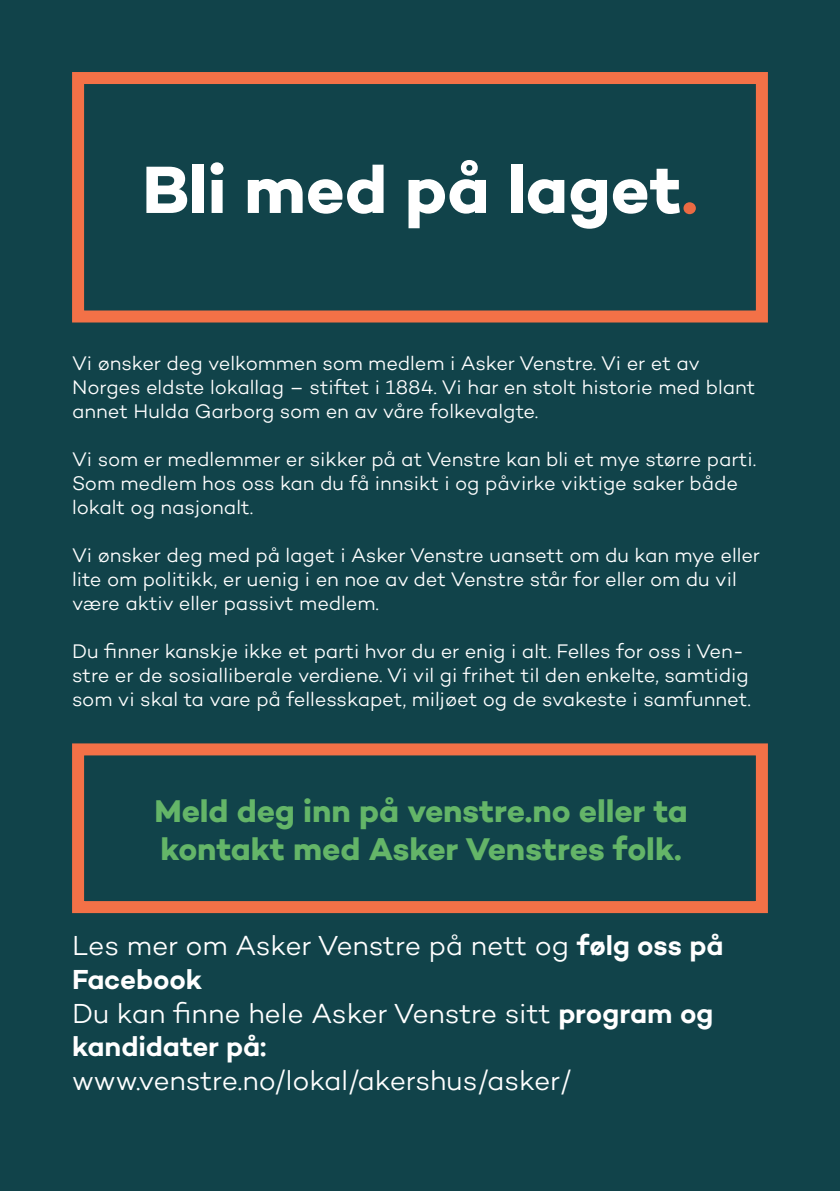
<style>
.page{position:relative;width:840px;height:1191px;background:#fff}
.page>*{position:absolute;margin:0;border:0;box-sizing:border-box;transform-origin:0 0}
.t1{font:700 68px "Campton";color:#fff}
.t2{font:700 32px "Campton";letter-spacing:-.005em;color:#64b568}
.t3{font:300 28px/33.6px "Campton";letter-spacing:-.005em;color:#fff}
.t4{font:300 20px/24px "Campton";letter-spacing:-.005em;color:#fff}
.s1{color:#eb6a43}
.s2{font-weight:600}
</style>
<div class="page">
<div style="left:0;top:0;width:839px;height:1191px;background:#11434a"></div>
<div style="left:72px;top:72px;width:695px;height:250px;border:12px solid #f37147"></div>
<div style="left:72px;top:743px;width:695px;height:170px;border:12px solid #f37147"></div>
<p class="t1" style="left:142px;top:146px;width:556px">Bli med på laget<span class="s1">.</span></p>
<p class="t4" style="left:72px;top:351px;width:684px">Vi ønsker deg velkommen som medlem i Asker Venstre. Vi er et av<br>Norges eldste lokallag – stiftet i 1884. Vi har en stolt historie med blant annet Hulda Garborg som en av våre folkevalgte.</p>
<p class="t4" style="left:72px;top:447px;width:685px">Vi som er medlemmer er sikker på at Venstre kan bli et mye større parti.<br>Som medlem hos oss kan du få innsikt i og påvirke viktige saker både lokalt og nasjonalt.</p>
<p class="t4" style="left:72px;top:543px;width:689px">Vi ønsker deg med på laget i Asker Venstre uansett om du kan mye eller lite om politikk, er uenig i en noe av det Venstre står for eller om du vil være aktiv eller passivt medlem.</p>
<p class="t4" style="left:72px;top:639px;width:680px">Du finner kanskje ikke et parti hvor du er enig i alt. Felles for oss i Ven&shy;stre er de sosialliberale verdiene. Vi vil gi frihet til den enkelte, samtidig som vi skal ta vare på fellesskapet, miljøet og de svakeste i samfunnet.</p>
<p class="t2" style="left:154px;top:790px;width:534px">Meld deg inn på venstre.no eller ta</p>
<p class="t2" style="left:160px;top:829px;width:522px">kontakt med Asker Venstres folk.</p>
<p class="t3" style="left:72px;top:928px;width:652px">Les mer om Asker Venstre på nett og <span class="s2">følg oss på<br>Facebook</span></p>
<p class="t3" style="left:72px;top:995px;width:642px">Du kan finne hele Asker Venstre sitt <span class="s2">program og kandidater på:</span></p>
<p class="t3" style="left:72px;top:1063px;width:500px">www.venstre.no/lokal/akershus/asker/</p>
</div>
